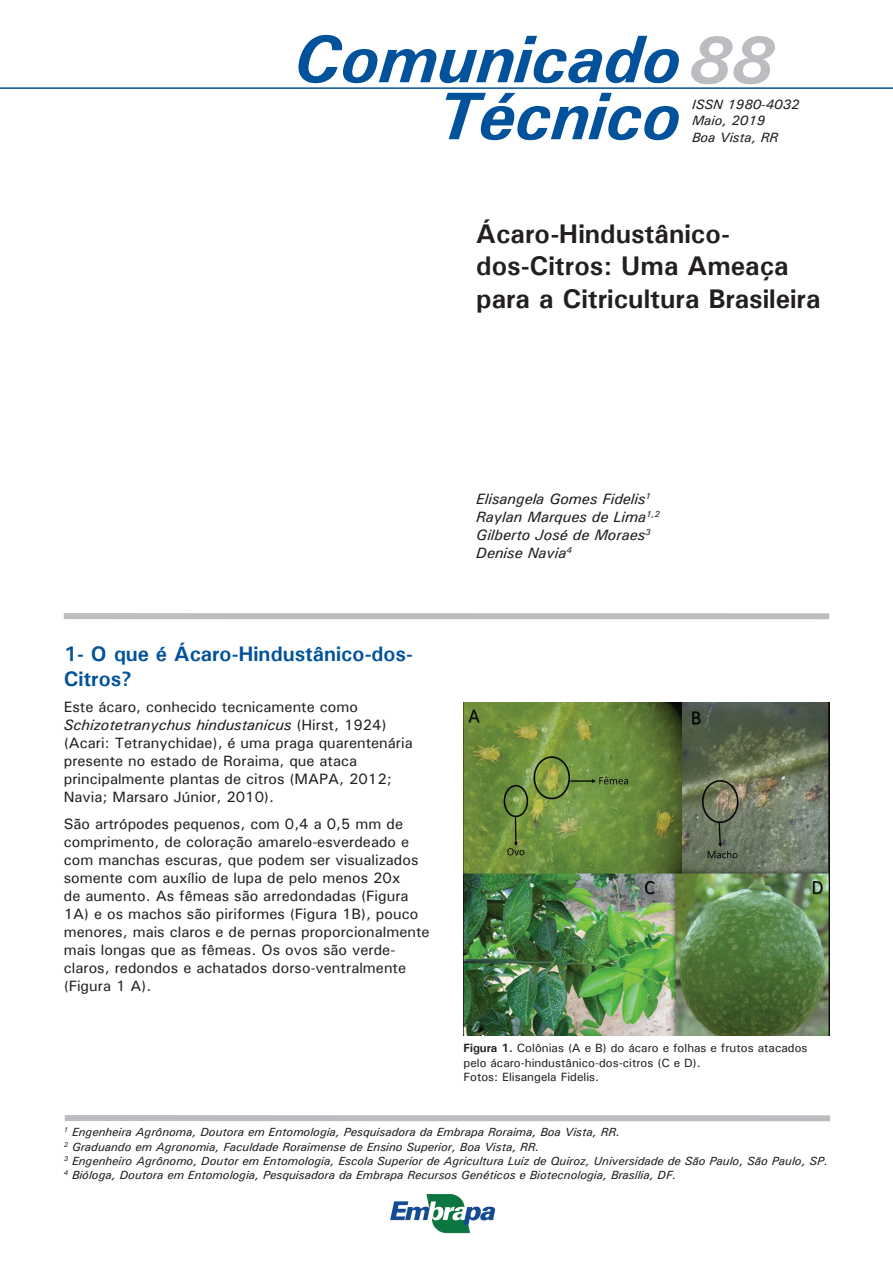
<style>
.page{position:relative;width:893px;height:1263px;background:#fff}
.page>*{position:absolute;margin:0;border:0;box-sizing:border-box;transform-origin:0 0}
.t1{font:italic 700 67.5px/57px "Univers";color:#01529b}
.t2{font:700 27px/32.4px "Univers";color:#231f20}
.t3{font:700 21px/25.2px "Univers";color:#01529b}
.t4{font:500 15px/18px "Univers";color:#231f20}
.t5{font:italic 500 15px/18px "Univers";color:#231f20}
.t6{font:italic 500 13.5px/16.2px "Univers";color:#231f20}
.t7{font:500 12px/14.4px "Univers";color:#231f20}
.t8{font:italic 500 11.85px/14.2px "Univers";color:#231f20}
.s1{color:#bcbdc0}
.s2{font-style:italic}
.s3{font-weight:700}
</style>
<div class="page">
<img style="left:390px;top:1194px;width:106px;height:40px">
<hr style="left:0;top:87px;width:893px;height:2px;background:#01529b">
<div style="left:64px;top:613px;width:765px;height:6px;background:#bcbdc0"></div>
<div style="left:65px;top:1115px;width:765px;height:6px;background:#bcbdc0"></div>
<img style="left:463px;top:702px;width:366px;height:333px">
<h1 class="t1" style="left:437px;top:29px;width:338px;text-indent:-143px">Comunicado<span class="s1">88<br></span>Técnico</h1>
<p class="t6" style="left:692px;top:96px;width:109px">ISSN 1980-4032<br>Maio, 2019<br>Boa Vista, RR</p>
<h2 class="t2" style="left:476px;top:217px;width:346px">Ácaro-Hindustânico&shy;dos-Citros: Uma Ameaça para a Citricultura Brasileira</h2>
<h3 class="t3" style="left:64px;top:640px;width:351px">1- O que é Ácaro-Hindustânico-dos-<br>Citros?</h3>
<p class="t4" style="left:64px;top:697px;width:350px">Este ácaro, conhecido tecnicamente como <span class="s2">Schizotetranychus hindustanicus</span> (Hirst, 1924) (Acari: Tetranychidae), é uma praga quarentenária presente no estado de Roraima, que ataca principalmente plantas de citros (MAPA, 2012; Navia; Marsaro Júnior, 2010).</p>
<p class="t4" style="left:64px;top:814px;width:367px">São artrópodes pequenos, com 0,4 a 0,5 mm de comprimento, de coloração amarelo-esverdeado e com manchas escuras, que podem ser visualizados somente com auxílio de lupa de pelo menos 20x<br>de aumento. As fêmeas são arredondadas (Figura 1A) e os machos são piriformes (Figura 1B), pouco menores, mais claros e de pernas proporcionalmente mais longas que as fêmeas. Os ovos são verde&shy;claros, redondos e achatados dorso-ventralmente (Figura 1 A).</p>
<p class="t5" style="left:476px;top:489px;width:185px">Elisangela Gomes Fidelis<sup>1<br></sup>Raylan Marques de Lima<sup>1,2<br></sup>Gilberto José de Moraes<sup>3<br></sup>Denise Navia<sup>4</sup></p>
<p class="t7" style="left:463px;top:1041px;width:346px"><span class="s3">Figura 1.</span> Colônias (A e B) do ácaro e folhas e frutos atacados pelo ácaro-hindustânico-dos-citros (C e D).<br>Fotos: Elisangela Fidelis.</p>
<p class="t8" style="left:64px;top:1125px;width:766px"><sup>1</sup> Engenheira Agrônoma, Doutora em Entomologia, Pesquisadora da Embrapa Roraima, Boa Vista, RR.<br><sup>2</sup> Graduando em Agronomia, Faculdade Roraimense de Ensino Superior, Boa Vista, RR.<br><sup>3</sup> Engenheiro Agrônomo, Doutor em Entomologia, Escola Superior de Agricultura Luiz de Quiroz, Universidade de São Paulo, São Paulo, SP.<br><sup>4</sup> Bióloga, Doutora em Entomologia, Pesquisadora da Embrapa Recursos Genéticos e Biotecnologia, Brasília, DF.</p>
</div>
